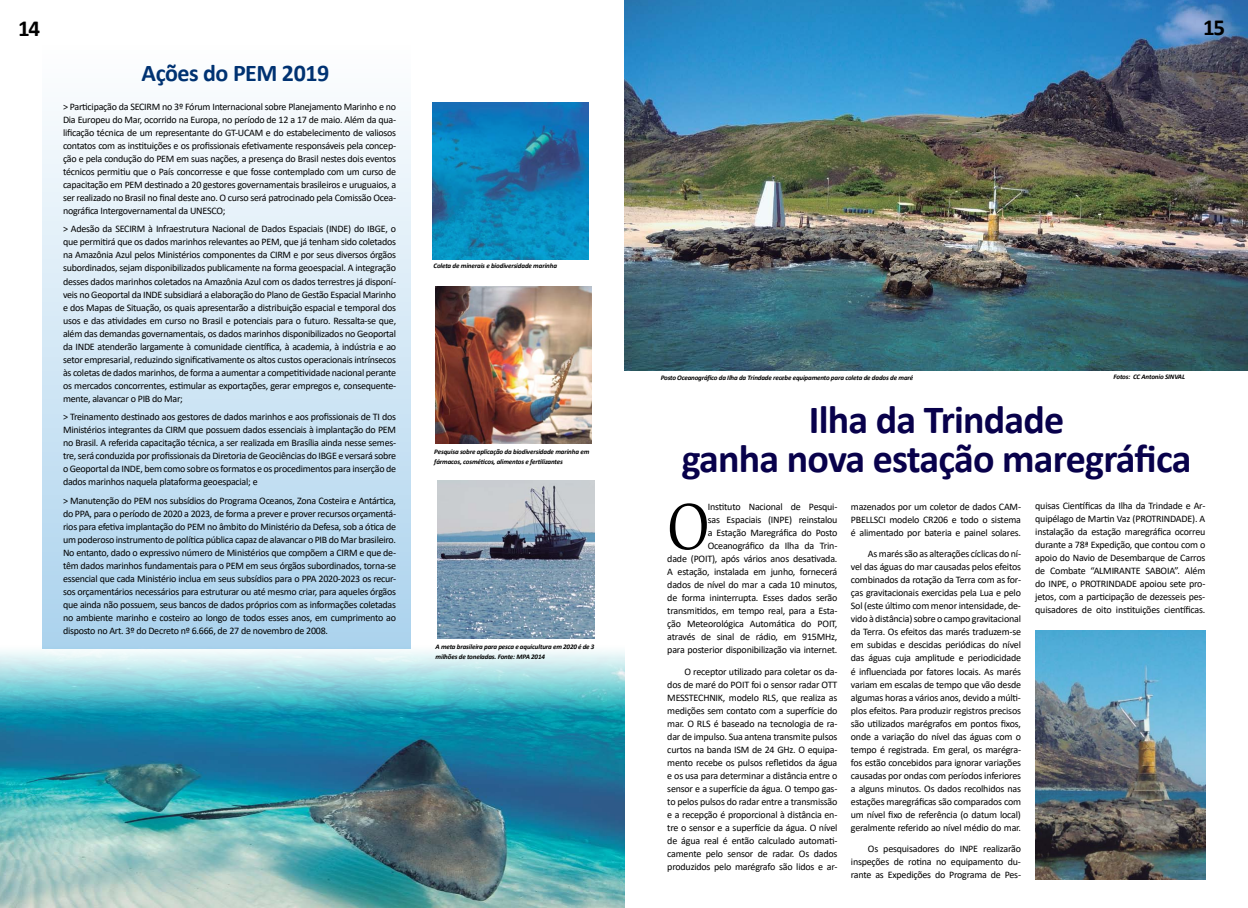
<style>
.page{position:relative;width:1248px;height:908px;background:#fff}
.page>*{position:absolute;margin:0;border:0;box-sizing:border-box;transform-origin:0 0}
.t1{font:79.2px "Gabriola";color:#000}
.t2{font:700 40px/38.5px "Calibri";letter-spacing:-.02em;color:#08014b;text-align:center}
.t3{font:700 24px "Calibri";letter-spacing:-.02em;color:#003272}
.t4{font:700 23px "Calibri";color:#000}
.t5{font:10px/13px "Calibri";letter-spacing:-.02em;color:#000;text-align:justify}
.t6{font:italic 700 7px/10px "Calibri";letter-spacing:-.02em;color:#000}
</style>
<div class="page">
<img style="left:0;top:644px;width:625px;height:263px">
<div style="left:43px;top:42px;width:368px;height:606px;background:linear-gradient(to bottom,#fefeff,#abd2ed)"></div>
<img style="left:435px;top:286px;width:156px;height:157px">
<img style="left:432px;top:103px;width:156px;height:156px">
<img style="left:438px;top:480px;width:156px;height:158px">
<img style="left:624px;top:0;width:623px;height:370px">
<img style="left:1035px;top:630px;width:170px;height:249px">
<h3 class="t4" style="left:18px;top:12px;width:23px">14</h3>
<h3 class="t4" style="left:1203px;top:11px;width:23px">15</h3>
<h3 class="t3" style="left:142px;top:56px;width:189px">Ações do PEM 2019</h3>
<p class="t5" style="left:63px;top:99px;width:334px">&gt; Participação da SECIRM no 3º Fórum Internacional sobre Planejamento Marinho e no Dia Europeu do Mar, ocorrido na Europa, no período de 12 a 17 de maio. Além da qua&shy;lificação técnica de um representante do GT-UCAM e do estabelecimento de valiosos contatos com as instituições e os profissionais efetivamente responsáveis pela concep&shy;ção e pela condução do PEM em suas nações, a presença do Brasil nestes dois eventos técnicos permitiu que o País concorresse e que fosse contemplado com um curso de capacitação em PEM destinado a 20 gestores governamentais brasileiros e uruguaios, a ser realizado no Brasil no final deste ano. O curso será patrocinado pela Comissão Ocea&shy;nográfica Intergovernamental da UNESCO;</p>
<p class="t5" style="left:63px;top:222px;width:334px">&gt; Adesão da SECIRM à Infraestrutura Nacional de Dados Espaciais (INDE) do IBGE, o que permitirá que os dados marinhos relevantes ao PEM, que já tenham sido coletados na Amazônia Azul pelos Ministérios componentes da CIRM e por seus diversos órgãos subordinados, sejam disponibilizados publicamente na forma geoespacial. A integração desses dados marinhos coletados na Amazônia Azul com os dados terrestres já disponí&shy;veis no Geoportal da INDE subsidiará a elaboração do Plano de Gestão Espacial Marinho e dos Mapas de Situação, os quais apresentarão a distribuição espacial e temporal dos usos e das atividades em curso no Brasil e potenciais para o futuro. Ressalta-se que, além das demandas governamentais, os dados marinhos disponibilizados no Geoportal da INDE atenderão largamente à comunidade científica, à academia, à indústria e ao setor empresarial, reduzindo significativamente os altos custos operacionais intrínsecos às coletas de dados marinhos, de forma a aumentar a competitividade nacional perante os mercados concorrentes, estimular as exportações, gerar empregos e, consequente&shy;mente, alavancar o PIB do Mar;</p>
<p class="t5" style="left:63px;top:410px;width:334px">&gt; Treinamento destinado aos gestores de dados marinhos e aos profissionais de TI dos Ministérios integrantes da CIRM que possuem dados essenciais à implantação do PEM no Brasil. A referida capacitação técnica, a ser realizada em Brasília ainda nesse semes&shy;tre, será conduzida por profissionais da Diretoria de Geociências do IBGE e versará sobre o Geoportal da INDE, bem como sobre os formatos e os procedimentos para inserção de dados marinhos naquela plataforma geoespacial; e</p>
<p class="t5" style="left:63px;top:493px;width:334px">&gt; Manutenção do PEM nos subsídios do Programa Oceanos, Zona Costeira e Antártica, do PPA, para o período de 2020 a 2023, de forma a prever e prover recursos orçamentá&shy;rios para efetiva implantação do PEM no âmbito do Ministério da Defesa, sob a ótica de um poderoso instrumento de política pública capaz de alavancar o PIB do Mar brasileiro.<br>No entanto, dado o expressivo número de Ministérios que compõem a CIRM e que de&shy;têm dados marinhos fundamentais para o PEM em seus órgãos subordinados, torna-se essencial que cada Ministério inclua em seus subsídios para o PPA 2020-2023 os recur&shy;sos orçamentários necessários para estruturar ou até mesmo criar, para aqueles órgãos que ainda não possuem, seus bancos de dados próprios com as informações coletadas no ambiente marinho e costeiro ao longo de todos esses anos, em cumprimento ao disposto no Art. 3º do Decreto nº 6.666, de 27 de novembro de 2008.</p>
<p class="t6" style="left:433px;top:260px;width:125px">Coleta de minerais e biodiversidade marinha</p>
<p class="t6" style="left:434px;top:446px;width:156px">Pesquisa sobre aplicação da biodiversidade marinha em fármacos, cosméticos, alimentos e fertilizantes</p>
<p class="t6" style="left:435px;top:641px;width:160px">A meta brasileira para pesca e aquicultura em 2020 é de 3 milhões de toneladas. Fonte: MPA 2014</p>
<p class="t6" style="left:660px;top:372px;width:254px">Posto Oceanográfico da Ilha da Trindade recebe equipamento para coleta de dados de maré</p>
<p class="t6" style="left:1113px;top:371px;width:73px">Fotos: CC Antonio SINVAL</p>
<h2 class="t2" style="left:681px;top:400px;width:511px">Ilha da Trindade<br>ganha nova estação maregráfica</h2>
<p class="t5" style="left:667px;top:499px;width:172px;text-align:right">Instituto Nacional de Pesqui-<br>sas Espaciais (INPE) reinstalou<br>a Estação Maregráfica do Posto Oceanográfico da Ilha da Trin-<br>dade (POIT), após vários anos desativada.<br>A estação, instalada em junho, fornecerá dados de nível do mar a cada 10 minutos, de forma ininterrupta. Esses dados serão transmitidos, em tempo real, para a Esta&shy;ção Meteorológica Automática do POIT, através de sinal de rádio, em 915MHz, para posterior disponibilização via internet.</p>
<p class="t5" style="left:667px;top:664px;width:172px;text-indent:17px">O receptor utilizado para coletar os da&shy;dos de maré do POIT foi o sensor radar OTT MESSTECHNIK, modelo RLS, que realiza as medições sem contato com a superfície do mar. O RLS é baseado na tecnologia de ra&shy;dar de impulso. Sua antena transmite pulsos curtos na banda ISM de 24 GHz. O equipa&shy;mento recebe os pulsos refletidos da água e os usa para determinar a distância entre o sensor e a superfície da água. O tempo gas&shy;to pelos pulsos do radar entre a transmissão e a recepção é proporcional à distância en&shy;tre o sensor e a superfície da água. O nível de água real é então calculado automati&shy;camente pelo sensor de radar. Os dados produzidos pelo marégrafo são lidos e ar-</p>
<h1 class="t1" style="left:667px;top:475px;width:43px">O</h1>
<p class="t5" style="left:850px;top:499px;width:172px">mazenados por um coletor de dados CAM-PBELLSCI modelo CR206 e todo o sistema é alimentado por bateria e painel solares.</p>
<p class="t5" style="left:850px;top:547px;width:172px;text-indent:17px">As marés são as alterações cíclicas do ní&shy;vel das águas do mar causadas pelos efeitos combinados da rotação da Terra com as for&shy;ças gravitacionais exercidas pela Lua e pelo Sol (este último com menor intensidade, de&shy;vido à distância) sobre o campo gravitacional da Terra. Os efeitos das marés traduzem-se em subidas e descidas periódicas do nível das águas cuja amplitude e periodicidade é influenciada por fatores locais. As marés variam em escalas de tempo que vão desde algumas horas a vários anos, devido a múlti&shy;plos efeitos. Para produzir registros precisos são utilizados marégrafos em pontos fixos, onde a variação do nível das águas com o tempo é registrada. Em geral, os marégra&shy;fos estão concebidos para ignorar variações causadas por ondas com períodos inferiores a alguns minutos. Os dados recolhidos nas estações maregráficas são comparados com um nível fixo de referência (o datum local) geralmente referido ao nível médio do mar.</p>
<p class="t5" style="left:850px;top:841px;width:172px;text-indent:17px">Os pesquisadores do INPE realizarão inspeções de rotina no equipamento du&shy;rante as Expedições do Programa de Pes-</p>
<p class="t5" style="left:1035px;top:498px;width:172px">quisas Científicas da Ilha da Trindade e Ar&shy;quipélago de Martin Vaz (PROTRINDADE). A instalação da estação maregráfica ocorreu durante a 78ª Expedição, que contou com o apoio do Navio de Desembarque de Carros de Combate “ALMIRANTE SABOIA”. Além do INPE, o PROTRINDADE apoiou sete pro&shy;jetos, com a participação de dezesseis pes&shy;quisadores de oito instituições científicas.</p>
</div>
